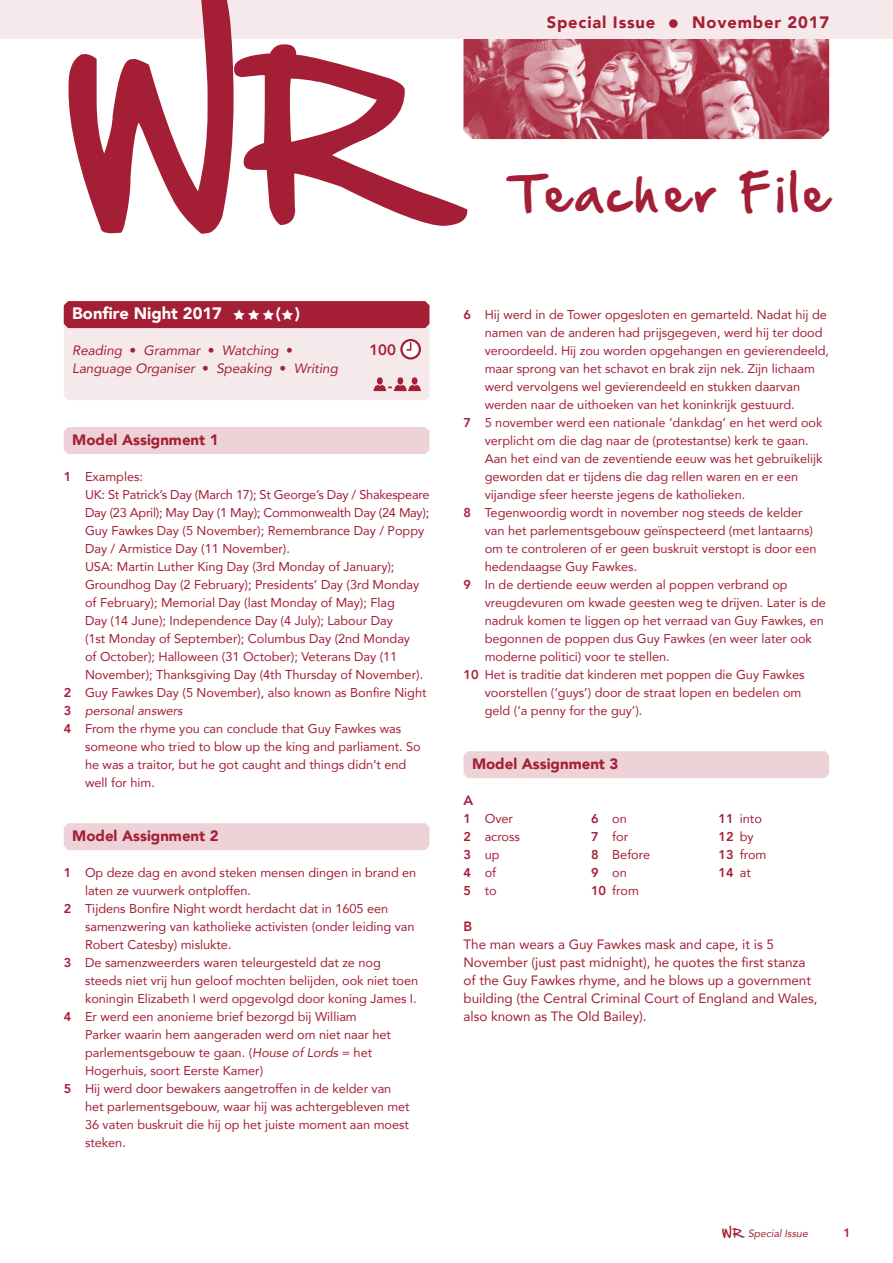
<style>
.page{position:relative;width:893px;height:1263px;background:#fff}
.page>*{position:absolute;margin:0;border:0;box-sizing:border-box;transform-origin:0 0}
.t1{font:45px "Hand Of Sean";letter-spacing:.1em;color:#a41f35}
.t2{font:900 16.5px "Avenir";letter-spacing:.05em;color:#a41f35}
.t3{font:900 16.5px "Avenir";color:#fff}
.t4{font:900 15px "Avenir";color:#a41f35}
.t5{font:800 15px "Avenir";color:#a41f35}
.t6{font:13.5px/18px "Avenir";letter-spacing:-.005em;color:#a41f35}
.t7{font:italic 13.5px "Avenir";letter-spacing:-.005em;color:#a41f35}
.t8{font:800 13.5px "Avenir";color:#a41f35}
.t9{font:12.75px "Avenir";letter-spacing:-.005em;color:#a41f35}
.t10{font:italic 12.75px "Avenir";letter-spacing:-.005em;color:#a41f35}
.t11{font:800 12.75px "Avenir";color:#a41f35}
.t12{font:800 12px "Avenir";color:#a41f35}
.t13{font:italic 10.5px "Avenir";color:#a41f35}
.s1{font-size:24px}
.s2{font-style:normal}
.s3{font-weight:800}
.s4{font-weight:800;font-style:normal}
.s5{font-style:italic}
.s6{font-weight:400}
.s7{font-family:"Hand Of Sean";font-style:normal}
</style>
<div class="page">
<div style="left:64px;top:823px;width:365px;height:27px;background:#edd2d7"></div>
<div style="left:64px;top:427px;width:365px;height:27px;background:#edd2d7"></div>
<div style="left:463px;top:751px;width:366px;height:27px;background:#edd2d7"></div>
<img style="left:467px;top:38px;width:362px;height:101px">
<div style="left:0;top:0;width:893px;height:38px;background:#f6e9eb"></div>
<svg style="left:69px;top:0;width:398px;height:234px"></svg>
<svg style="left:64px;top:301px;width:365px;height:99px;background:#deafb7"></svg>
<p class="t2" style="left:547px;top:8px;width:284px">Special Issue <span class="s1">•</span> November 2017</p>
<h1 class="t1" style="left:512px;top:153px;width:319px">Teacher File</h1>
<p class="t3" style="left:72px;top:299px;width:151px">Bonfire Night 2017</p>
<p class="t3" style="left:276px;top:299px;width:26px">( )</p>
<p class="t7" style="left:72px;top:342px;width:222px">Reading <span class="s2">•</span> Grammar <span class="s2">•</span> Watching <span class="s2">•</span></p>
<p class="t5" style="left:369px;top:338px;width:28px">100</p>
<p class="t7" style="left:72px;top:360px;width:267px">Language Organiser <span class="s2">•</span> Speaking <span class="s2">•</span> Writing</p>
<p class="t5" style="left:388px;top:374px;width:6px">-</p>
<p class="t4" style="left:72px;top:427px;width:148px">Model Assignment 1</p>
<p class="t9" style="left:64px;top:466px;width:81px"><span class="s3">1</span> Examples:</p>
<p class="t9" style="left:85px;top:484px;width:346px">UK: St Patrick’s Day (March 17); St George’s Day / Shakespeare</p>
<p class="t9" style="left:85px;top:502px;width:346px">Day (23 April); May Day (1 May); Commonwealth Day (24 May);</p>
<p class="t9" style="left:85px;top:520px;width:341px">Guy Fawkes Day (5 November); Remembrance Day / Poppy</p>
<p class="t9" style="left:85px;top:538px;width:206px">Day / Armistice Day (11 November).</p>
<p class="t9" style="left:85px;top:556px;width:311px">USA: Martin Luther King Day (3rd Monday of January);</p>
<p class="t9" style="left:85px;top:574px;width:336px">Groundhog Day (2 February); Presidents’ Day (3rd Monday</p>
<p class="t9" style="left:85px;top:592px;width:311px">of February); Memorial Day (last Monday of May); Flag</p>
<p class="t9" style="left:85px;top:610px;width:309px">Day (14 June); Independence Day (4 July); Labour Day</p>
<p class="t9" style="left:85px;top:628px;width:327px">(1st Monday of September); Columbus Day (2nd Monday</p>
<p class="t9" style="left:85px;top:646px;width:314px">of October); Halloween (31 October); Veterans Day (11</p>
<p class="t9" style="left:85px;top:664px;width:340px">November); Thanksgiving Day (4th Thursday of November).</p>
<p class="t9" style="left:64px;top:682px;width:364px"><span class="s3">2</span> Guy Fawkes Day (5 November), also known as Bonfire Night</p>
<p class="t10" style="left:64px;top:703px;width:120px"><span class="s4">3</span> personal answers</p>
<p class="t9" style="left:64px;top:718px;width:339px"><span class="s3">4</span> From the rhyme you can conclude that Guy Fawkes was</p>
<p class="t9" style="left:85px;top:736px;width:337px">someone who tried to blow up the king and parliament. So</p>
<p class="t9" style="left:85px;top:754px;width:323px">he was a traitor, but he got caught and things didn’t end</p>
<p class="t9" style="left:85px;top:772px;width:71px">well for him.</p>
<p class="t4" style="left:72px;top:823px;width:148px">Model Assignment 2</p>
<p class="t9" style="left:64px;top:862px;width:354px"><span class="s3">1</span> Op deze dag en avond steken mensen dingen in brand en</p>
<p class="t9" style="left:85px;top:880px;width:167px">laten ze vuurwerk ontploffen.</p>
<p class="t9" style="left:64px;top:898px;width:326px"><span class="s3">2</span> Tijdens Bonfire Night wordt herdacht dat in 1605 een</p>
<p class="t9" style="left:85px;top:916px;width:331px">samenzwering van katholieke activisten (onder leiding van</p>
<p class="t9" style="left:85px;top:934px;width:148px">Robert Catesby) mislukte.</p>
<p class="t9" style="left:64px;top:952px;width:319px"><span class="s3">3</span> De samenzweerders waren teleurgesteld dat ze nog</p>
<p class="t9" style="left:85px;top:970px;width:335px">steeds niet vrij hun geloof mochten belijden, ook niet toen</p>
<p class="t9" style="left:85px;top:988px;width:333px">koningin Elizabeth I werd opgevolgd door koning James I.</p>
<p class="t9" style="left:64px;top:1006px;width:295px"><span class="s3">4</span> Er werd een anonieme brief bezorgd bij William</p>
<p class="t9" style="left:85px;top:1024px;width:307px">Parker waarin hem aangeraden werd om niet naar het</p>
<p class="t9" style="left:85px;top:1042px;width:289px">parlementsgebouw te gaan. (<span class="s5">House of Lords</span> = het</p>
<p class="t9" style="left:85px;top:1060px;width:180px">Hogerhuis, soort Eerste Kamer)</p>
<p class="t9" style="left:64px;top:1078px;width:329px"><span class="s3">5</span> Hij werd door bewakers aangetroffen in de kelder van</p>
<p class="t9" style="left:85px;top:1096px;width:326px">het parlementsgebouw, waar hij was achtergebleven met</p>
<p class="t9" style="left:85px;top:1114px;width:325px">36 vaten buskruit die hij op het juiste moment aan moest</p>
<p class="t9" style="left:85px;top:1132px;width:42px">steken.</p>
<p class="t9" style="left:463px;top:304px;width:365px"><span class="s3">6</span> Hij werd in de Tower opgesloten en gemarteld. Nadat hij de</p>
<p class="t9" style="left:485px;top:322px;width:339px">namen van de anderen had prijsgegeven, werd hij ter dood</p>
<p class="t9" style="left:485px;top:340px;width:346px">veroordeeld. Hij zou worden opgehangen en gevierendeeld,</p>
<p class="t9" style="left:485px;top:358px;width:332px">maar sprong van het schavot en brak zijn nek. Zijn lichaam</p>
<p class="t9" style="left:485px;top:376px;width:317px">werd vervolgens wel gevierendeeld en stukken daarvan</p>
<p class="t9" style="left:485px;top:394px;width:311px">werden naar de uithoeken van het koninkrijk gestuurd.</p>
<p class="t9" style="left:463px;top:412px;width:360px"><span class="s3">7</span> 5 november werd een nationale ‘dankdag’ en het werd ook</p>
<p class="t9" style="left:485px;top:430px;width:325px">verplicht om die dag naar de (protestantse) kerk te gaan.</p>
<p class="t9" style="left:485px;top:448px;width:339px">Aan het eind van de zeventiende eeuw was het gebruikelijk</p>
<p class="t9" style="left:485px;top:466px;width:315px">geworden dat er tijdens die dag rellen waren en er een</p>
<p class="t9" style="left:485px;top:484px;width:262px">vijandige sfeer heerste jegens de katholieken.</p>
<p class="t9" style="left:463px;top:502px;width:341px"><span class="s3">8</span> Tegenwoordig wordt in november nog steeds de kelder</p>
<p class="t9" style="left:485px;top:520px;width:330px">van het parlementsgebouw geïnspecteerd (met lantaarns)</p>
<p class="t9" style="left:485px;top:538px;width:333px">om te controleren of er geen buskruit verstopt is door een</p>
<p class="t9" style="left:485px;top:556px;width:154px">hedendaagse Guy Fawkes.</p>
<p class="t9" style="left:463px;top:574px;width:326px"><span class="s3">9</span> In de dertiende eeuw werden al poppen verbrand op</p>
<p class="t9" style="left:485px;top:592px;width:343px">vreugdevuren om kwade geesten weg te drijven. Later is de</p>
<p class="t9" style="left:485px;top:610px;width:341px">nadruk komen te liggen op het verraad van Guy Fawkes, en</p>
<p class="t9" style="left:485px;top:628px;width:329px">begonnen de poppen dus Guy Fawkes (en weer later ook</p>
<p class="t9" style="left:485px;top:646px;width:186px">moderne politici) voor te stellen.</p>
<p class="t9" style="left:463px;top:664px;width:342px"><span class="s3">10</span> Het is traditie dat kinderen met poppen die Guy Fawkes</p>
<p class="t9" style="left:485px;top:682px;width:318px">voorstellen (‘guys’) door de straat lopen en bedelen om</p>
<p class="t9" style="left:485px;top:700px;width:159px">geld (‘a penny for the guy’).</p>
<p class="t4" style="left:472px;top:751px;width:148px">Model Assignment 3</p>
<p class="t8" style="left:463px;top:790px;width:11px">A</p>
<p class="t9" style="left:463px;top:808px;width:51px"><span class="s3">1</span> Over</p>
<p class="t9" style="left:591px;top:808px;width:37px"><span class="s3">6</span> on</p>
<p class="t9" style="left:719px;top:808px;width:45px"><span class="s3">11</span> into</p>
<p class="t9" style="left:463px;top:826px;width:58px"><span class="s3">2</span> across</p>
<p class="t9" style="left:591px;top:826px;width:39px"><span class="s3">7</span> for</p>
<p class="t11" style="left:719px;top:827px;width:37px">12 <span class="s6">by</span></p>
<p class="t9" style="left:463px;top:844px;width:38px"><span class="s3">3</span> up</p>
<p class="t9" style="left:591px;top:844px;width:61px"><span class="s3">8</span> Before</p>
<p class="t9" style="left:719px;top:844px;width:49px"><span class="s3">13</span> from</p>
<p class="t9" style="left:463px;top:862px;width:34px"><span class="s3">4</span> of</p>
<p class="t9" style="left:591px;top:862px;width:37px"><span class="s3">9</span> on</p>
<p class="t11" style="left:719px;top:863px;width:34px">14 <span class="s6">at</span></p>
<p class="t9" style="left:463px;top:880px;width:35px"><span class="s3">5</span> to</p>
<p class="t9" style="left:591px;top:880px;width:49px"><span class="s3">10</span> from</p>
<p class="t8" style="left:463px;top:916px;width:10px">B</p>
<p class="t6" style="left:463px;top:935px;width:356px">The man wears a Guy Fawkes mask and cape, it is 5<br>November (just past midnight), he quotes the first stanza of the Guy Fawkes rhyme, and he blows up a government building (the Central Criminal Court of England and Wales, also known as The Old Bailey).</p>
<p class="t13" style="left:722px;top:1227px;width:87px"><span class="s7">WR</span> Special Issue</p>
<p class="t12" style="left:843px;top:1224px;width:9px">1</p>
</div>
